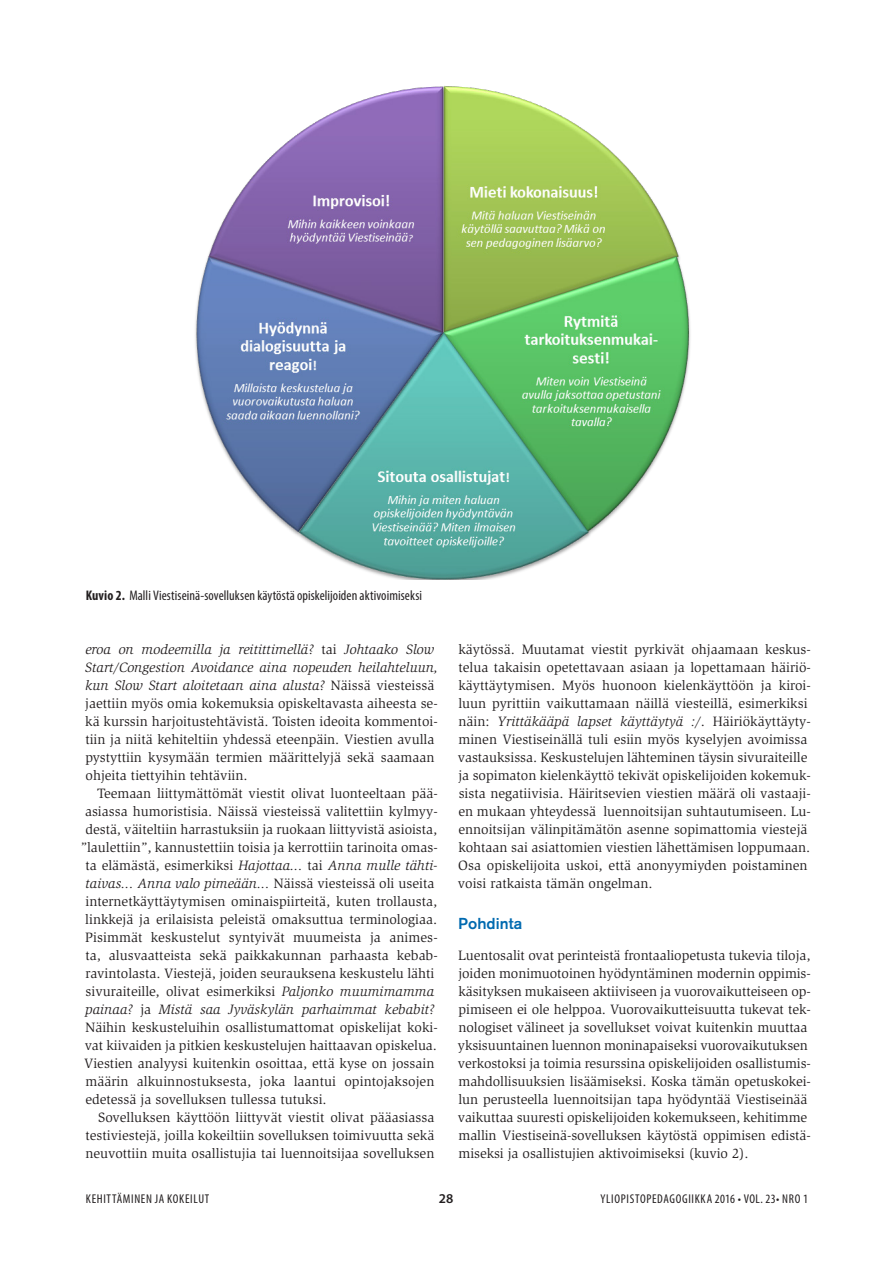
<style>
.page{position:relative;width:893px;height:1263px;background:#fff}
.page>*{position:absolute;margin:0;border:0;box-sizing:border-box;transform-origin:0 0}
.Väliotsikko{font:500 15.75px "Akzidenz Grotesk BQ";letter-spacing:.005em;color:#006ab0}
.Leipäteksti{font:13.95px/18px "Slimbach";color:#231f20}
.Leipätekstin_alku{font:13.95px/18px "Slimbach";letter-spacing:-.005em;color:#231f20}
.Leipäteksti-2{font:italic 13.95px "Slimbach";color:#231f20}
.Kuvio-_ja_taulukkote{font:condensed 13.95px "Myriad Pro";letter-spacing:.005em;color:#231f20}
.t1{font:600 13.5px "Myriad Pro";color:#231f20}
.t2{font:condensed 12.75px "Myriad Pro";letter-spacing:.05em;color:#231f20}
.s1{font-weight:700}
.s2{font-style:italic}
.s3{font-style:normal}
</style>
<div class="page">
<img style="left:195px;top:86px;width:496px;height:493px">
<p class="Kuvio-_ja_taulukkote" style="left:86px;top:586px;width:338px"><span class="s1">Kuvio 2.</span> Malli Viestiseinä-sovelluksen käytöstä opiskelijoiden aktivoimiseksi</p>
<p class="Leipäteksti" style="left:85px;top:640px;width:354px"><span class="s2">eroa on modeemilla ja reitittimellä?</span> tai <span class="s2">Johtaako Slow Start/Congestion Avoidance aina nopeuden heilahteluun, kun Slow Start aloitetaan aina alusta?</span> Näissä viesteissä jaettiin myös omia kokemuksia opiskeltavasta aiheesta se&shy;kä kurssin harjoitustehtävistä. Toisten ideoita kommentoi&shy;tiin ja niitä kehiteltiin yhdessä eteenpäin. Viestien avulla pystyttiin kysymään termien määrittelyjä sekä saamaan ohjeita tiettyihin tehtäviin.</p>
<p class="Leipäteksti" style="left:97px;top:784px;width:342px">Teemaan liittymättömät viestit olivat luonteeltaan pää-</p>
<p class="Leipäteksti" style="left:85px;top:802px;width:354px">asiassa humoristisia. Näissä viesteissä valitettiin kylmyy-</p>
<p class="Leipäteksti" style="left:86px;top:820px;width:353px">destä, väiteltiin harrastuksiin ja ruokaan liittyvistä asioista,</p>
<p class="Leipäteksti" style="left:80px;top:838px;width:359px">”laulettiin”, kannustettiin toisia ja kerrottiin tarinoita omas-</p>
<p class="Leipäteksti-2" style="left:85px;top:857px;width:354px"><span class="s3">ta elämästä, esimerkiksi</span> Hajottaa... <span class="s3">tai</span> Anna mulle tähti-</p>
<p class="Leipäteksti-2" style="left:85px;top:875px;width:350px">taivas... Anna valo pimeään... <span class="s3">Näissä viesteissä oli useita</span></p>
<p class="Leipäteksti" style="left:85px;top:892px;width:353px">internetkäyttäytymisen ominaispiirteitä, kuten trollausta,</p>
<p class="Leipäteksti" style="left:85px;top:910px;width:353px">linkkejä ja erilaisista peleistä omaksuttua terminologiaa.</p>
<p class="Leipäteksti" style="left:85px;top:928px;width:354px">Pisimmät keskustelut syntyivät muumeista ja animes-</p>
<p class="Leipäteksti" style="left:85px;top:946px;width:354px">ta, alusvaatteista sekä paikkakunnan parhaasta kebab-</p>
<p class="Leipäteksti" style="left:85px;top:964px;width:350px">ravintolasta. Viestejä, joiden seurauksena keskustelu lähti</p>
<p class="Leipäteksti" style="left:86px;top:982px;width:350px">sivuraiteille, olivat esimerkiksi <span class="s2">Paljonko muumimamma</span></p>
<p class="Leipäteksti-2" style="left:85px;top:1001px;width:351px">painaa? <span class="s3">ja</span> Mistä saa Jyväskylän parhaimmat kebabit?</p>
<p class="Leipäteksti" style="left:85px;top:1018px;width:354px">Näihin keskusteluihin osallistumattomat opiskelijat koki-</p>
<p class="Leipäteksti" style="left:85px;top:1036px;width:354px">vat kiivaiden ja pitkien keskustelujen haittaavan opiskelua.</p>
<p class="Leipäteksti" style="left:84px;top:1054px;width:352px">Viestien analyysi kuitenkin osoittaa, että kyse on jossain</p>
<p class="Leipäteksti" style="left:85px;top:1072px;width:350px">määrin alkuinnostuksesta, joka laantui opintojaksojen</p>
<p class="Leipäteksti" style="left:85px;top:1090px;width:243px">edetessä ja sovelluksen tullessa tutuksi.</p>
<p class="Leipäteksti" style="left:85px;top:1108px;width:350px;text-align:justify;text-indent:13px">Sovelluksen käyttöön liittyvät viestit olivat pääasiassa testiviestejä, joilla kokeiltiin sovelluksen toimivuutta sekä neuvottiin muita osallistujia tai luennoitsijaa sovelluksen</p>
<p class="Leipäteksti" style="left:458px;top:640px;width:354px">käytössä. Muutamat viestit pyrkivät ohjaamaan keskus&shy;telua takaisin opetettavaan asiaan ja lopettamaan häiriö&shy;käyttäytymisen. Myös huonoon kielenkäyttöön ja kiroi&shy;luun pyrittiin vaikuttamaan näillä viesteillä, esimerkiksi näin: <span class="s2">Yrittäkääpä lapset käyttäytyä :/</span>. Häiriökäyttäyty&shy;minen Viestiseinällä tuli esiin myös kyselyjen avoimissa vastauksissa. Keskustelujen lähteminen täysin sivuraiteille ja sopimaton kielenkäyttö tekivät opiskelijoiden kokemuk&shy;sista negatiivisia. Häiritsevien viestien määrä oli vastaaji&shy;en mukaan yhteydessä luennoitsijan suhtautumiseen. Lu&shy;ennoitsijan välinpitämätön asenne sopimattomia viestejä kohtaan sai asiattomien viestien lähettämisen loppumaan.<br>Osa opiskelijoita uskoi, että anonyymiyden poistaminen voisi ratkaista tämän ongelman.</p>
<p class="Väliotsikko" style="left:458px;top:914px;width:66px">Pohdinta</p>
<p class="Leipätekstin_alku" style="left:458px;top:946px;width:354px">Luentosalit ovat perinteistä frontaaliopetusta tukevia tiloja, joiden monimuotoinen hyödyntäminen modernin oppimis&shy;käsityksen mukaiseen aktiiviseen ja vuorovaikutteiseen op&shy;pimiseen ei ole helppoa. Vuorovaikutteisuutta tukevat tek&shy;nologiset välineet ja sovellukset voivat kuitenkin muuttaa yksisuuntainen luennon moninapaiseksi vuorovaikutuksen verkostoksi ja toimia resurssina opiskelijoiden osallistumis&shy;mahdollisuuksien lisäämiseksi. Koska tämän opetuskokei&shy;lun perusteella luennoitsijan tapa hyödyntää Viestiseinää vaikuttaa suuresti opiskelijoiden kokemukseen, kehitimme mallin Viestiseinä-sovelluksen käytöstä oppimisen edistä&shy;miseksi ja osallistujien aktivoimiseksi (kuvio 2).</p>
<p class="t2" style="left:86px;top:1191px;width:125px">KEHITTÄMINEN JA KOKEILUT</p>
<p class="t1" style="left:439px;top:1190px;width:16px">28</p>
<p class="t2" style="left:600px;top:1191px;width:209px">YLIOPISTOPEDAGOGIIKKA 2016 • VOL. 23• NRO 1</p>
</div>
